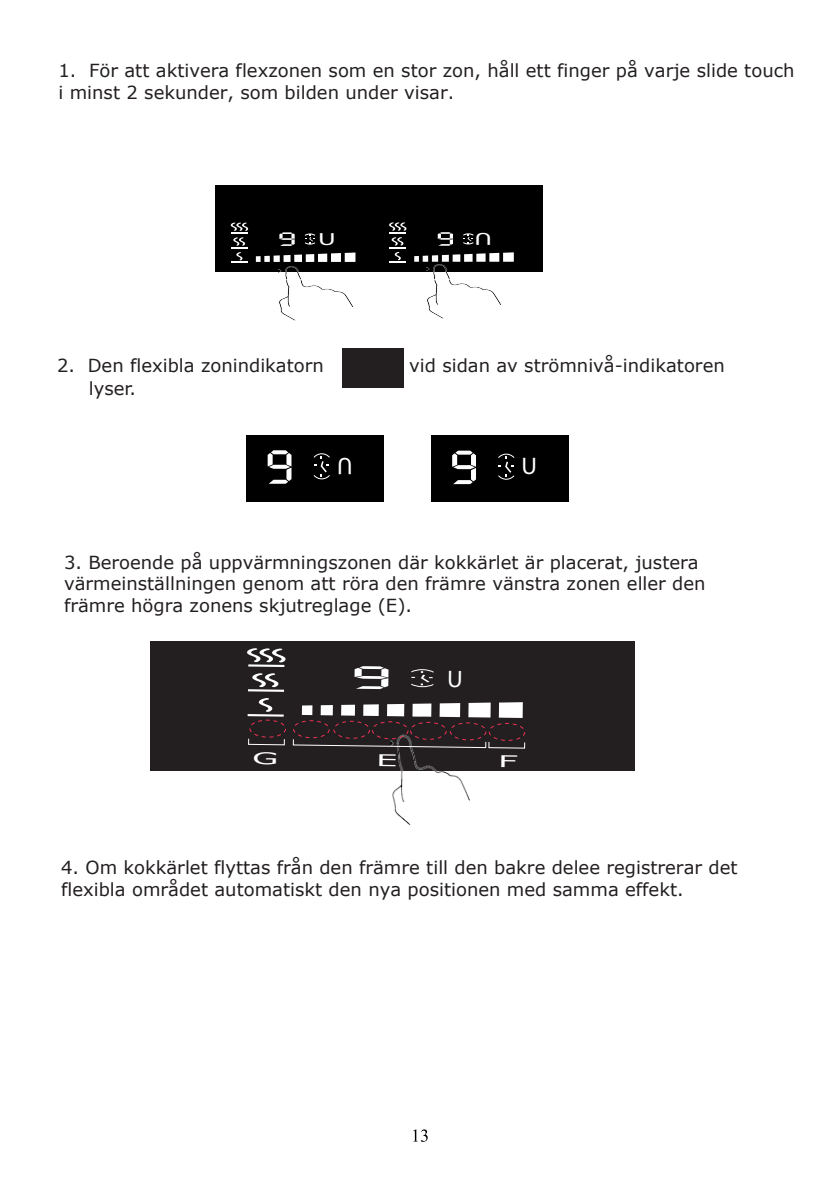
<style>
.page{position:relative;width:840px;height:1191px;background:#fff}
.page>*{position:absolute;margin:0;border:0;box-sizing:border-box;transform-origin:0 0}
.t1{font:24px "Myriad Pro";color:#fff}
.t2{font:18px/21.6px "Verdana";color:#231f20}
.t3{font:17.6px "Myriad Pro";color:#fff;scale:1.55 1}
.s1{font-family:"Myriad Pro";font-size:24px;color:#fff}
</style>
<div class="page">
<svg style="left:413px;top:1129px;width:14px;height:13px"></svg>
<div style="left:342px;top:348px;width:61px;height:39px;background:#231f20"></div>
<div style="left:246px;top:435px;width:138px;height:66px;background:#000001"></div>
<svg style="left:267px;top:450px;width:24px;height:34px"></svg>
<svg style="left:313px;top:453px;width:17px;height:27px"></svg>
<div style="left:431px;top:435px;width:137px;height:67px;background:#000001"></div>
<svg style="left:452px;top:451px;width:24px;height:33px"></svg>
<svg style="left:498px;top:453px;width:17px;height:27px"></svg>
<div style="left:150px;top:641px;width:484px;height:130px;background:#231f20"></div>
<img style="left:392px;top:730px;width:78px;height:95px">
<hr style="left:248px;top:664px;width:36px;height:3px;background:#fff">
<svg style="left:247px;top:648px;width:39px;height:14px"></svg>
<hr style="left:248px;top:689px;width:36px;height:3px;background:#fff">
<svg style="left:252px;top:673px;width:27px;height:14px"></svg>
<hr style="left:247px;top:714px;width:36px;height:2px;background:#fff">
<svg style="left:259px;top:698px;width:14px;height:14px"></svg>
<svg style="left:363px;top:704px;width:15px;height:12px"></svg>
<svg style="left:302px;top:705px;width:10px;height:10px"></svg>
<svg style="left:387px;top:704px;width:17px;height:12px"></svg>
<svg style="left:412px;top:703px;width:19px;height:14px"></svg>
<svg style="left:341px;top:705px;width:14px;height:10px"></svg>
<svg style="left:320px;top:705px;width:13px;height:10px"></svg>
<svg style="left:439px;top:703px;width:21px;height:14px"></svg>
<svg style="left:498px;top:702px;width:24px;height:16px"></svg>
<svg style="left:468px;top:702px;width:22px;height:15px"></svg>
<svg style="left:354px;top:666px;width:34px;height:23px"></svg>
<svg style="left:411px;top:669px;width:23px;height:18px"></svg>
<div style="left:249px;top:719px;width:37px;height:19px;border:1px dashed #ee3254;border-radius:50%"></div>
<div style="left:293px;top:720px;width:36px;height:18px;border:1px dashed #ee3254;border-radius:50%"></div>
<div style="left:333px;top:720px;width:37px;height:19px;border:1px dashed #ee3254;border-radius:50%"></div>
<div style="left:371px;top:721px;width:37px;height:18px;border:1px dashed #ee3254;border-radius:50%"></div>
<div style="left:410px;top:722px;width:36px;height:18px;border:1px dashed #ee3254;border-radius:50%"></div>
<div style="left:449px;top:722px;width:37px;height:18px;border:1px dashed #ee3254;border-radius:50%"></div>
<div style="left:488px;top:723px;width:37px;height:18px;border:1px dashed #ee3254;border-radius:50%"></div>
<div style="left:248px;top:738px;width:37px;height:7px;border:1px solid #fff"></div>
<svg style="left:292px;top:738px;width:194px;height:10px"></svg>
<div style="left:215px;top:185px;width:328px;height:87px;background:#000001"></div>
<img style="left:278px;top:266px;width:75px;height:55px">
<img style="left:426px;top:264px;width:75px;height:55px">
<svg style="left:231px;top:222px;width:17px;height:41px"></svg>
<svg style="left:256px;top:252px;width:99px;height:10px"></svg>
<svg style="left:279px;top:232px;width:15px;height:14px"></svg>
<svg style="left:304px;top:233px;width:12px;height:12px"></svg>
<svg style="left:389px;top:222px;width:17px;height:41px"></svg>
<svg style="left:414px;top:252px;width:99px;height:10px"></svg>
<svg style="left:437px;top:232px;width:16px;height:14px"></svg>
<svg style="left:392px;top:754px;width:3px;height:12px"></svg>
<svg style="left:463px;top:233px;width:11px;height:12px"></svg>
<p class="t2" style="left:58px;top:60px;width:737px">1. För att aktivera flexzonen som en stor zon, håll ett finger på varje slide touch i minst 2 sekunder, som bilden under visar.</p>
<p class="t3" style="left:318px;top:229px;width:13px">U</p>
<p class="t2" style="left:57px;top:354px;width:330px">2. Den flexibla zonindikatorn <span class="s1">U&amp;</span>og</p>
<p class="t2" style="left:409px;top:354px;width:317px">vid sidan av strömnivå-indikatoren</p>
<p class="t2" style="left:89px;top:378px;width:49px">lyser.</p>
<h1 class="t1" style="left:521px;top:451px;width:17px">U</h1>
<p class="t2" style="left:64px;top:551px;width:643px">3. Beroende på uppvärmningszonen där kokkärlet är placerat, justera värmeinställningen genom att röra den främre vänstra zonen eller den främre högra zonens skjutreglage (E).</p>
<p class="t2" style="left:61px;top:857px;width:677px">4. Om kokkärlet flyttas från den främre till den bakre delee registrerar det flexibla området automatiskt den nya positionen med samma effekt.</p>
</div>
